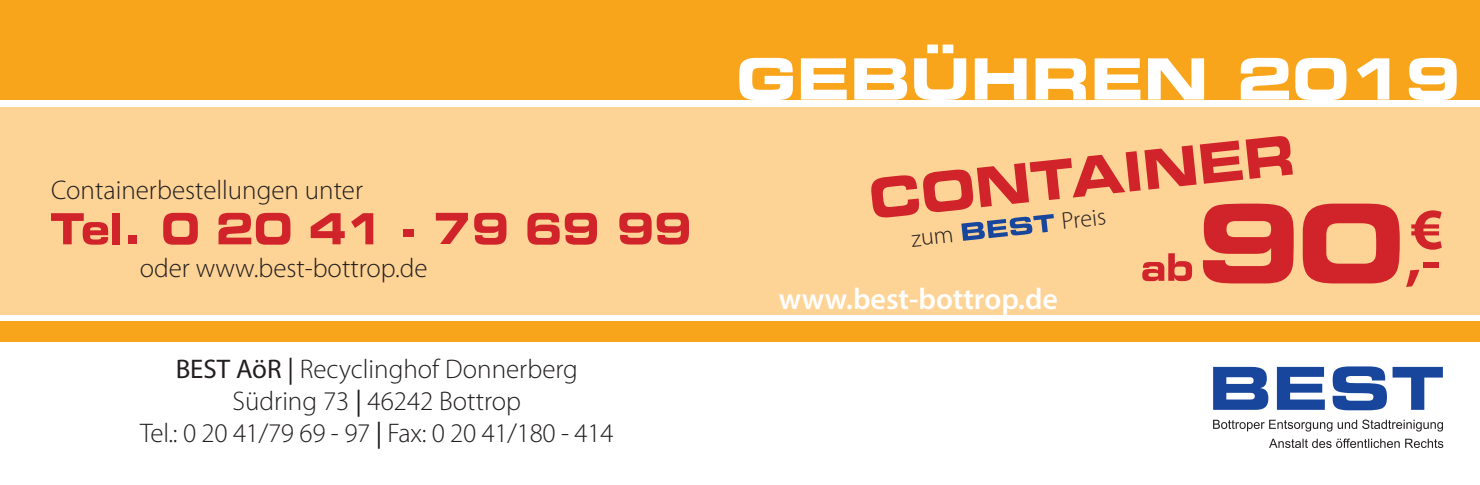
<style>
.page{position:relative;width:1480px;height:485px;background:#fff}
.page>*{position:absolute;margin:0;border:0;box-sizing:border-box;transform-origin:0 0}
.t1{font:108px "Eurostile LT Std Bold Ex 2";color:#d1232a}
.t2{font:700 58.5px "Myriad Pro";color:#d1232a}
.t3{font:57px "Eurostile LT Std Bold Ex 2";color:#fff}
.t4{font:600 30px "Myriad Pro";color:#fff}
.t5{font:300 27px/32.4px "Myriad Pro";color:#231f20;text-align:center}
.t6{font:300 24px "Myriad Pro";color:#231f20}
.s1{font-weight:400}
</style>
<div class="page">
<div style="left:0;top:107px;width:1480px;height:207px;background:#fed396"></div>
<div style="left:0;top:0;width:1480px;height:99px;background:#f9a51b"></div>
<svg style="left:961px;top:218px;width:93px;height:23px"></svg>
<svg style="left:871px;top:136px;width:422px;height:82px"></svg>
<svg style="left:1213px;top:366px;width:230px;height:44px"></svg>
<svg style="left:1269px;top:438px;width:174px;height:10px"></svg>
<svg style="left:1213px;top:419px;width:230px;height:12px"></svg>
<div style="left:0;top:321px;width:1480px;height:20px;background:#f9a51b"></div>
<svg style="left:1142px;top:253px;width:50px;height:28px"></svg>
<svg style="left:436px;top:213px;width:32px;height:31px"></svg>
<svg style="left:474px;top:213px;width:32px;height:32px"></svg>
<div style="left:403px;top:229px;width:11px;height:8px;background:#d1232a"></div>
<svg style="left:351px;top:213px;width:22px;height:31px"></svg>
<svg style="left:311px;top:213px;width:34px;height:31px"></svg>
<svg style="left:218px;top:213px;width:72px;height:32px"></svg>
<svg style="left:163px;top:213px;width:35px;height:32px"></svg>
<div style="left:129px;top:235px;width:8px;height:9px;background:#d1232a"></div>
<div style="left:113px;top:213px;width:7px;height:31px;background:#d1232a"></div>
<svg style="left:51px;top:213px;width:57px;height:32px"></svg>
<svg style="left:527px;top:213px;width:70px;height:32px"></svg>
<svg style="left:619px;top:213px;width:32px;height:31px"></svg>
<svg style="left:657px;top:213px;width:32px;height:31px"></svg>
<p class="t5" style="left:51px;top:174px;width:313px">Containerbestellungen unter</p>
<p class="t5" style="left:140px;top:252px;width:289px">oder www.best-bottrop.de</p>
<p class="t5" style="left:140px;top:353px;width:475px"><span class="s1">BEST AöR |</span> Recyclinghof Donnerberg<br>Südring 73 <span class="s1">|</span> 46242 Bottrop<br>Tel.: 0 20 41/79 69 - 97 <span class="s1">|</span> Fax: 0 20 41/180 - 414</p>
<h3 class="t3" style="left:736px;top:38px;width:727px">GEBÜHREN 2019</h3>
<p class="t6" style="left:1060px;top:208px;width:46px;rotate:-6deg">Preis</p>
<p class="t4" style="left:779px;top:280px;width:281px">www.best-bottrop.de</p>
<h1 class="t1" style="left:1196px;top:167px;width:249px">90<sup>€</sup></h1>
<h2 class="t2" style="left:1406px;top:222px;width:36px">,-</h2>
</div>
